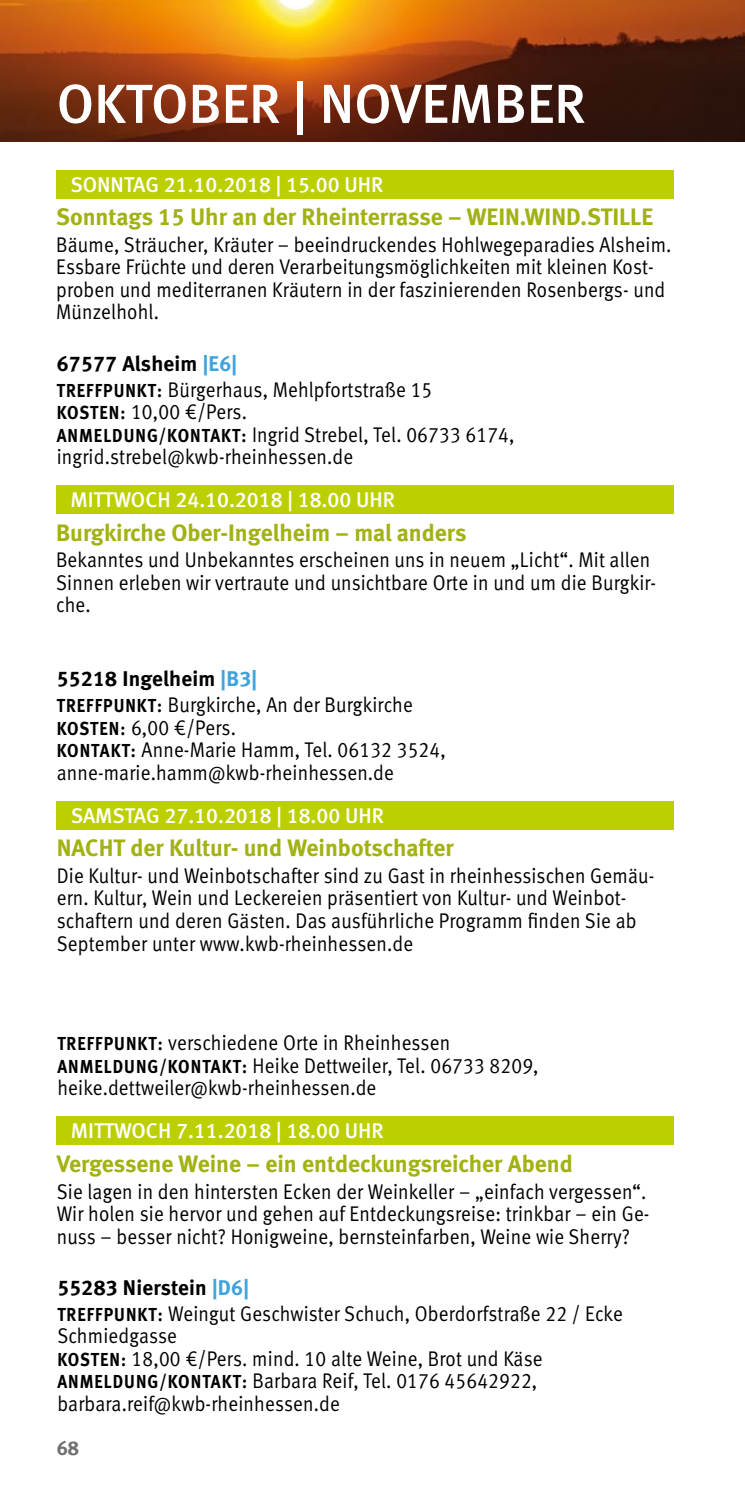
<style>
.page{position:relative;width:745px;height:1489px;background:#fff}
.page>*{position:absolute;margin:0;border:0;box-sizing:border-box;transform-origin:0 0}
.t1{font:55px "Meta Medium LF";color:#fff}
.t2{font:23.75px "Meta Bold LF";color:#a2b213}
.t3{font:21.25px/22.5px "Meta Normal LF";letter-spacing:.01em;color:#000;scale:.9 1}
.t4{font:21.25px "Meta Medium LF";color:#fff}
.t5{font:21.25px "Meta Bold LF";letter-spacing:.01em;color:#000}
.t6{font:20px "Meta Bold LF";color:#706f6f}
.s1{color:#3ea3dc}
.s2{font-family:"Meta Bold LF";font-size:18.75px}
</style>
<div class="page">
<div style="left:57px;top:801px;width:616px;height:28px;background:#bccf00"></div>
<img style="left:0;top:0;width:744px;height:142px">
<div style="left:57px;top:1116px;width:616px;height:28px;background:#bccf00"></div>
<div style="left:57px;top:170px;width:616px;height:28px;background:#bccf00"></div>
<div style="left:57px;top:485px;width:616px;height:29px;background:#bccf00"></div>
<h1 class="t1" style="left:57px;top:72px;width:530px">OKTOBER | NOVEMBER</h1>
<p class="t4" style="left:70px;top:172px;width:314px">SONNTAG 21.10.2018 | 15.00 UHR</p>
<p class="t2" style="left:56px;top:203px;width:598px">Sonntags 15 Uhr an der Rheinterrasse – WEIN.WIND.STILLE</p>
<p class="t3" style="left:56px;top:233px;width:684px">Bäume, Sträucher, Kräuter – beeindruckendes Hohlwegeparadies Alsheim.<br>Essbare Früchte und deren Verarbeitungsmöglichkeiten mit kleinen Kost&shy;proben und mediterranen Kräutern in der faszinierenden Rosenbergs- und Münzelhohl.</p>
<p class="t5" style="left:57px;top:351px;width:182px">67577 Alsheim <span class="s1">|E6|</span></p>
<p class="t3" style="left:57px;top:378px;width:510px"><span class="s2">TREFFPUNKT:</span> Bürgerhaus, Mehlpfortstraße 15<br><span class="s2">KOSTEN:</span> 10,00 €/Pers.<br><span class="s2">ANMELDUNG/KONTAKT:</span> Ingrid Strebel, Tel. 06733 6174, ingrid.strebel@kwb-rheinhessen.de</p>
<p class="t4" style="left:70px;top:487px;width:326px">MITTWOCH 24.10.2018 | 18.00 UHR</p>
<p class="t2" style="left:56px;top:518px;width:411px">Burgkirche Ober-Ingelheim – mal anders</p>
<p class="t3" style="left:56px;top:548px;width:667px">Bekanntes und Unbekanntes erscheinen uns in neuem „Licht“. Mit allen<br>Sinnen erleben wir vertraute und unsichtbare Orte in und um die Burgkir&shy;che.</p>
<p class="t5" style="left:57px;top:666px;width:202px">55218 Ingelheim <span class="s1">|B3|</span></p>
<p class="t3" style="left:57px;top:693px;width:433px"><span class="s2">TREFFPUNKT:</span> Burgkirche, An der Burgkirche <span class="s2">KOSTEN:</span> 6,00 €/Pers.<br><span class="s2">KONTAKT:</span> Anne-Marie Hamm, Tel. 06132 3524, anne-marie.hamm@kwb-rheinhessen.de</p>
<p class="t4" style="left:71px;top:803px;width:314px">SAMSTAG 27.10.2018 | 18.00 UHR</p>
<p class="t2" style="left:57px;top:833px;width:398px">NACHT der Kultur- und Weinbotschafter</p>
<p class="t3" style="left:57px;top:864px;width:665px">Die Kultur- und Weinbotschafter sind zu Gast in rheinhessischen Gemäu&shy;ern. Kultur, Wein und Leckereien präsentiert von Kultur- und Weinbot&shy;schaftern und deren Gästen. Das ausführliche Programm finden Sie ab September unter www.kwb-rheinhessen.de</p>
<p class="t3" style="left:57px;top:1031px;width:536px"><span class="s2">TREFFPUNKT:</span> verschiedene Orte in Rheinhessen<br><span class="s2">ANMELDUNG/KONTAKT:</span> Heike Dettweiler, Tel. 06733 8209, heike.dettweiler@kwb-rheinhessen.de</p>
<p class="t4" style="left:71px;top:1118px;width:314px">MITTWOCH 7.11.2018 | 18.00 UHR</p>
<p class="t2" style="left:57px;top:1149px;width:517px">Vergessene Weine – ein entdeckungsreicher Abend</p>
<p class="t3" style="left:57px;top:1179px;width:659px">Sie lagen in den hintersten Ecken der Weinkeller – „einfach vergessen“.<br>Wir holen sie hervor und gehen auf Entdeckungsreise: trinkbar – ein Ge&shy;nuss – besser nicht? Honigweine, bernsteinfarben, Weine wie Sherry?</p>
<p class="t5" style="left:57px;top:1274px;width:193px">55283 Nierstein <span class="s1">|D6|</span></p>
<p class="t3" style="left:57px;top:1301px;width:629px"><span class="s2">TREFFPUNKT:</span> Weingut Geschwister Schuch, Oberdorfstraße 22 / Ecke Schmiedgasse<br><span class="s2">KOSTEN:</span> 18,00 €/Pers. mind. 10 alte Weine, Brot und Käse <span class="s2">ANMELDUNG/KONTAKT:</span> Barbara Reif, Tel. 0176 45642922, barbara.reif@kwb-rheinhessen.de</p>
<p class="t6" style="left:57px;top:1435px;width:24px">68</p>
</div>
